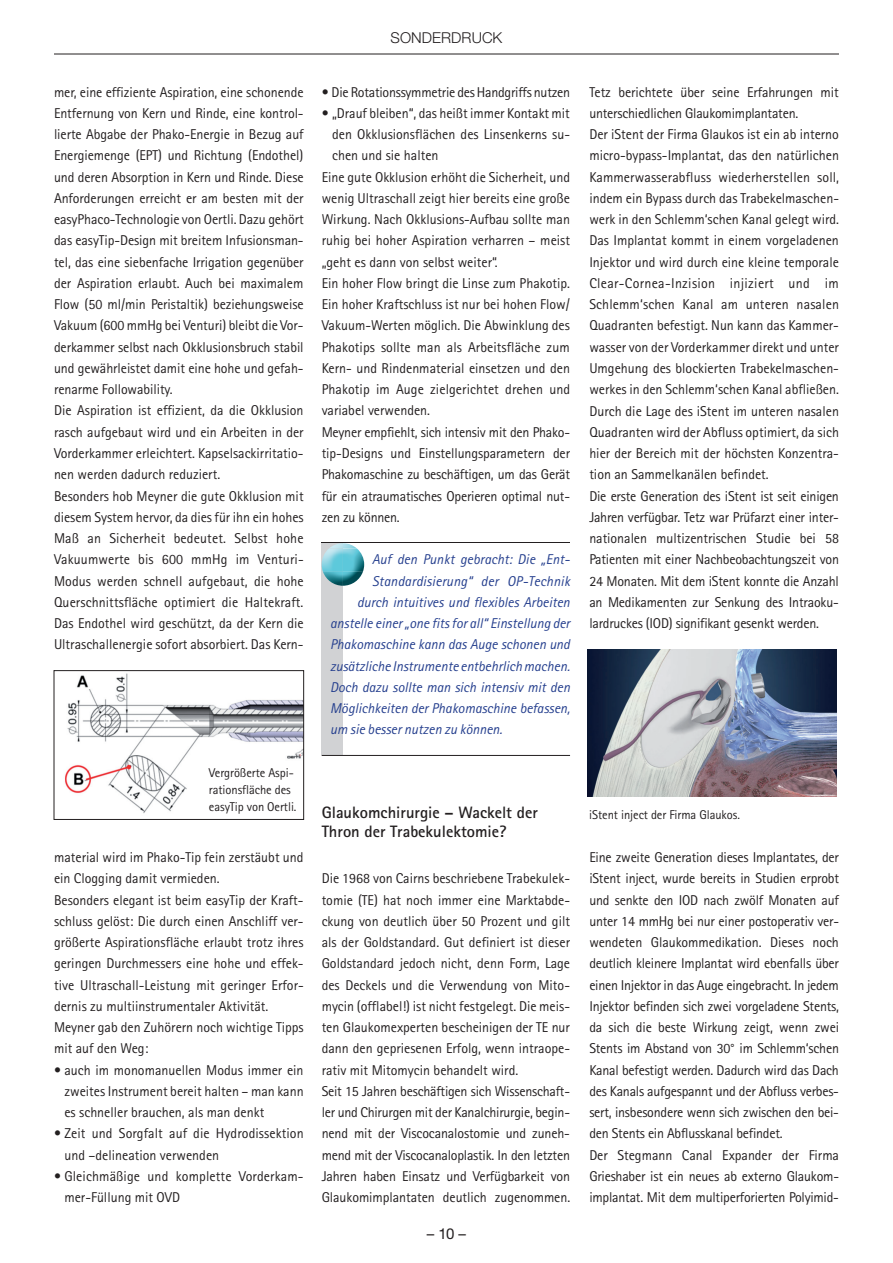
<style>
.page{position:relative;width:893px;height:1263px;background:#fff}
.page>*{position:absolute;margin:0;border:0;box-sizing:border-box;transform-origin:0 0}
.t1{font:700 16.5px/19.5px "Rotis Sans Serif Std";color:#231f20}
.t2{font:300 15px "Helvetica Neue LT Std";letter-spacing:.005em;color:#231f20}
.t3{font:15px "Helvetica Neue LT Std";color:#231f20}
.t4{font:14.25px/21.3px "Rotis Sans Serif Std";color:#231f20}
.t5{font:italic 14.25px "Rotis Sans Serif Std";color:#253f8e}
.t6{font:14.25px "Rotis Sans Serif Std";letter-spacing:-.02em;color:#231f20}
.t7{font:12.75px/17.2px "Rotis Sans Serif Std";letter-spacing:-.005em;color:#231f20}
</style>
<div class="page">
<hr style="left:54px;top:54px;width:785px;height:1px;background:#231f20">
<div style="left:322px;top:543px;width:21px;height:212px;background:#d1d2d4"></div>
<hr style="left:322px;top:543px;width:248px;height:1px;background:#231f20">
<hr style="left:322px;top:755px;width:248px;height:1px;background:#231f20">
<img style="left:65px;top:673px;width:237px;height:141px">
<div style="left:54px;top:670px;width:250px;height:150px;border:1px solid #231f20"></div>
<img style="left:587px;top:649px;width:250px;height:147px">
<img style="left:329px;top:543px;width:28px;height:5px">
<img style="left:323px;top:548px;width:41px;height:38px">
<img style="left:322px;top:548px;width:21px;height:24px">
<p class="t2" style="left:391px;top:28px;width:113px">SONDERDRUCK</p>
<p class="t4" style="left:54px;top:81px;width:251px">mer, eine effiziente Aspiration, eine schonende Entfernung von Kern und Rinde, eine kontrol&shy;lierte Abgabe der Phako-Energie in Bezug auf Energiemenge (EPT) und Richtung (Endothel) und deren Absorption in Kern und Rinde. Diese Anforderungen erreicht er am besten mit der easyPhaco-Technologie von Oertli. Dazu gehört das easyTip-Design mit breitem Infusionsman&shy;tel, das eine siebenfache Irrigation gegenüber der Aspiration erlaubt. Auch bei maximalem Flow (50 ml/min Peristaltik) beziehungsweise Vakuum (600 mmHg bei Venturi) bleibt die Vor&shy;derkammer selbst nach Okklusionsbruch stabil und gewährleistet damit eine hohe und gefah&shy;renarme Followability.<br>Die Aspiration ist effizient, da die Okklusion rasch aufgebaut wird und ein Arbeiten in der Vorderkammer erleichtert. Kapselsackirritatio&shy;nen werden dadurch reduziert.<br>Besonders hob Meyner die gute Okklusion mit diesem System hervor, da dies für ihn ein hohes Maß an Sicherheit bedeutet. Selbst hohe Vakuumwerte bis 600 mmHg im Venturi-Modus werden schnell aufgebaut, die hohe Querschnittsfläche optimiert die Haltekraft.<br>Das Endothel wird geschützt, da der Kern die Ultraschallenergie sofort absorbiert. Das Kern-</p>
<p class="t7" style="left:209px;top:764px;width:89px">Vergrößerte Aspi&shy;rationsfläche des easyTip von Oertli.</p>
<p class="t4" style="left:54px;top:846px;width:251px">material wird im Phako-Tip fein zerstäubt und ein Clogging damit vermieden.<br>Besonders elegant ist beim easyTip der Kraft&shy;schluss gelöst: Die durch einen Anschliff ver&shy;größerte Aspirationsfläche erlaubt trotz ihres geringen Durchmessers eine hohe und effek&shy;tive Ultraschall-Leistung mit geringer Erfor&shy;dernis zu multiinstrumentaler Aktivität.<br>Meyner gab den Zuhörern noch wichtige Tipps mit auf den Weg:</p>
<p class="t4" style="left:64px;top:1059px;width:241px;text-align:justify;text-indent:-10px">• auch im monomanuellen Modus immer ein zweites Instrument bereit halten – man kann es schneller brauchen, als man denkt</p>
<p class="t4" style="left:64px;top:1123px;width:241px;text-indent:-10px">• Zeit und Sorgfalt auf die Hydrodissektion und –delineation verwenden</p>
<p class="t4" style="left:64px;top:1165px;width:241px;text-indent:-10px">• Gleichmäßige und komplette Vorderkam&shy;mer-Füllung mit OVD</p>
<p class="t6" style="left:322px;top:83px;width:250px">• Die Rotationssymmetrie des Handgriffs nutzen</p>
<p class="t4" style="left:322px;top:102px;width:250px">• „Drauf bleiben“, das heißt immer Kontakt mit</p>
<p class="t4" style="left:332px;top:123px;width:239px">den Okklusionsflächen des Linsenkerns su-</p>
<p class="t4" style="left:332px;top:145px;width:108px">chen und sie halten</p>
<p class="t4" style="left:322px;top:166px;width:250px">Eine gute Okklusion erhöht die Sicherheit, und</p>
<p class="t4" style="left:322px;top:187px;width:250px">wenig Ultraschall zeigt hier bereits eine große</p>
<p class="t4" style="left:322px;top:209px;width:250px">Wirkung. Nach Okklusions-Aufbau sollte man</p>
<p class="t4" style="left:322px;top:230px;width:250px">ruhig bei hoher Aspiration verharren – meist</p>
<p class="t4" style="left:322px;top:251px;width:178px">„geht es dann von selbst weiter“.</p>
<p class="t4" style="left:322px;top:272px;width:250px">Ein hoher Flow bringt die Linse zum Phakotip.</p>
<p class="t4" style="left:322px;top:294px;width:250px">Ein hoher Kraftschluss ist nur bei hohen Flow/</p>
<p class="t4" style="left:322px;top:315px;width:250px">Vakuum-Werten möglich. Die Abwinklung des</p>
<p class="t4" style="left:322px;top:336px;width:250px">Phakotips sollte man als Arbeitsfläche zum</p>
<p class="t4" style="left:322px;top:357px;width:250px">Kern- und Rindenmaterial einsetzen und den</p>
<p class="t4" style="left:322px;top:379px;width:250px">Phakotip im Auge zielgerichtet drehen und</p>
<p class="t4" style="left:322px;top:400px;width:110px">variabel verwenden.</p>
<p class="t4" style="left:322px;top:421px;width:250px">Meyner empfiehlt, sich intensiv mit den Phako-</p>
<p class="t4" style="left:322px;top:442px;width:250px">tip-Designs und Einstellungsparametern der</p>
<p class="t4" style="left:322px;top:464px;width:250px">Phakomaschine zu beschäftigen, um das Gerät</p>
<p class="t4" style="left:322px;top:485px;width:250px">für ein atraumatisches Operieren optimal nut-</p>
<p class="t4" style="left:322px;top:506px;width:80px">zen zu können.</p>
<p class="t5" style="left:372px;top:551px;width:200px">Auf den Punkt gebracht: Die „Ent-</p>
<p class="t5" style="left:372px;top:572px;width:200px">Standardisierung“ der OP-Technik</p>
<p class="t5" style="left:357px;top:594px;width:214px">durch intuitives und flexibles Arbeiten</p>
<p class="t5" style="left:330px;top:615px;width:241px">anstelle einer „one fits for all“ Einstellung der</p>
<p class="t5" style="left:330px;top:636px;width:241px">Phakomaschine kann das Auge schonen und</p>
<p class="t5" style="left:330px;top:657px;width:241px">zusätzliche Instrumente entbehrlich machen.</p>
<p class="t5" style="left:330px;top:679px;width:241px">Doch dazu sollte man sich intensiv mit den</p>
<p class="t5" style="left:330px;top:700px;width:241px">Möglichkeiten der Phakomaschine befassen,</p>
<p class="t5" style="left:330px;top:721px;width:174px">um sie besser nutzen zu können.</p>
<p class="t1" style="left:322px;top:802px;width:218px">Glaukomchirurgie – Wackelt der<br>Thron der Trabekulektomie?</p>
<p class="t4" style="left:322px;top:868px;width:250px">Die 1968 von Cairns beschriebene Trabekulek&shy;tomie (TE) hat noch immer eine Marktabde&shy;ckung von deutlich über 50 Prozent und gilt als der Goldstandard. Gut definiert ist dieser Goldstandard jedoch nicht, denn Form, Lage des Deckels und die Verwendung von Mito&shy;mycin (offlabel!) ist nicht festgelegt. Die meis&shy;ten Glaukomexperten bescheinigen der TE nur dann den gepriesenen Erfolg, wenn intraope&shy;rativ mit Mitomycin behandelt wird.<br>Seit 15 Jahren beschäftigen sich Wissenschaft&shy;ler und Chirurgen mit der Kanalchirurgie, begin&shy;nend mit der Viscocanalostomie und zuneh&shy;mend mit der Viscocanaloplastik. In den letzten Jahren haben Einsatz und Verfügbarkeit von Glaukomimplantaten deutlich zugenommen.</p>
<p class="t3" style="left:427px;top:1224px;width:41px">– 10 –</p>
<p class="t4" style="left:589px;top:81px;width:251px">Tetz berichtete über seine Erfahrungen mit unterschiedlichen Glaukomimplantaten.<br>Der iStent der Firma Glaukos ist ein ab interno micro-bypass-Implantat, das den natürlichen Kammerwasserabfluss wiederherstellen soll, indem ein Bypass durch das Trabekelmaschen&shy;werk in den Schlemm‘schen Kanal gelegt wird.<br>Das Implantat kommt in einem vorgeladenen Injektor und wird durch eine kleine temporale Clear-Cornea-Inzision injiziert und im Schlemm‘schen Kanal am unteren nasalen Quadranten befestigt. Nun kann das Kammer&shy;wasser von der Vorderkammer direkt und unter Umgehung des blockierten Trabekelmaschen&shy;werkes in den Schlemm‘schen Kanal abfließen.<br>Durch die Lage des iStent im unteren nasalen Quadranten wird der Abfluss optimiert, da sich hier der Bereich mit der höchsten Konzentra&shy;tion an Sammelkanälen befindet.<br>Die erste Generation des iStent ist seit einigen Jahren verfügbar. Tetz war Prüfarzt einer inter&shy;nationalen multizentrischen Studie bei 58<br>Patien ten mit einer Nachbeobachtungszeit von 24 Monaten. Mit dem iStent konnte die Anzahl an Medikamenten zur Senkung des Intraoku&shy;lardruckes (IOD) signifikant gesenkt werden.</p>
<p class="t7" style="left:589px;top:806px;width:152px">iStent inject der Firma Glaukos.</p>
<p class="t4" style="left:589px;top:846px;width:251px">Eine zweite Generation dieses Implantates, der iStent inject, wurde bereits in Studien erprobt und senkte den IOD nach zwölf Monaten auf unter 14 mmHg bei nur einer postoperativ ver&shy;wendeten Glaukommedikation. Dieses noch deutlich kleinere Implantat wird ebenfalls über einen Injektor in das Auge eingebracht. In jedem Injektor befinden sich zwei vorgeladene Stents, da sich die beste Wirkung zeigt, wenn zwei Stents im Abstand von 30° im Schlemm‘schen Kanal befestigt werden. Dadurch wird das Dach des Kanals aufgespannt und der Abfluss verbes&shy;sert, insbesondere wenn sich zwischen den bei&shy;den Stents ein Abflusskanal befindet.<br>Der Stegmann Canal Expander der Firma Grieshaber ist ein neues ab externo Glaukom&shy;implantat. Mit dem multiperforierten Polyimid-</p>
</div>
